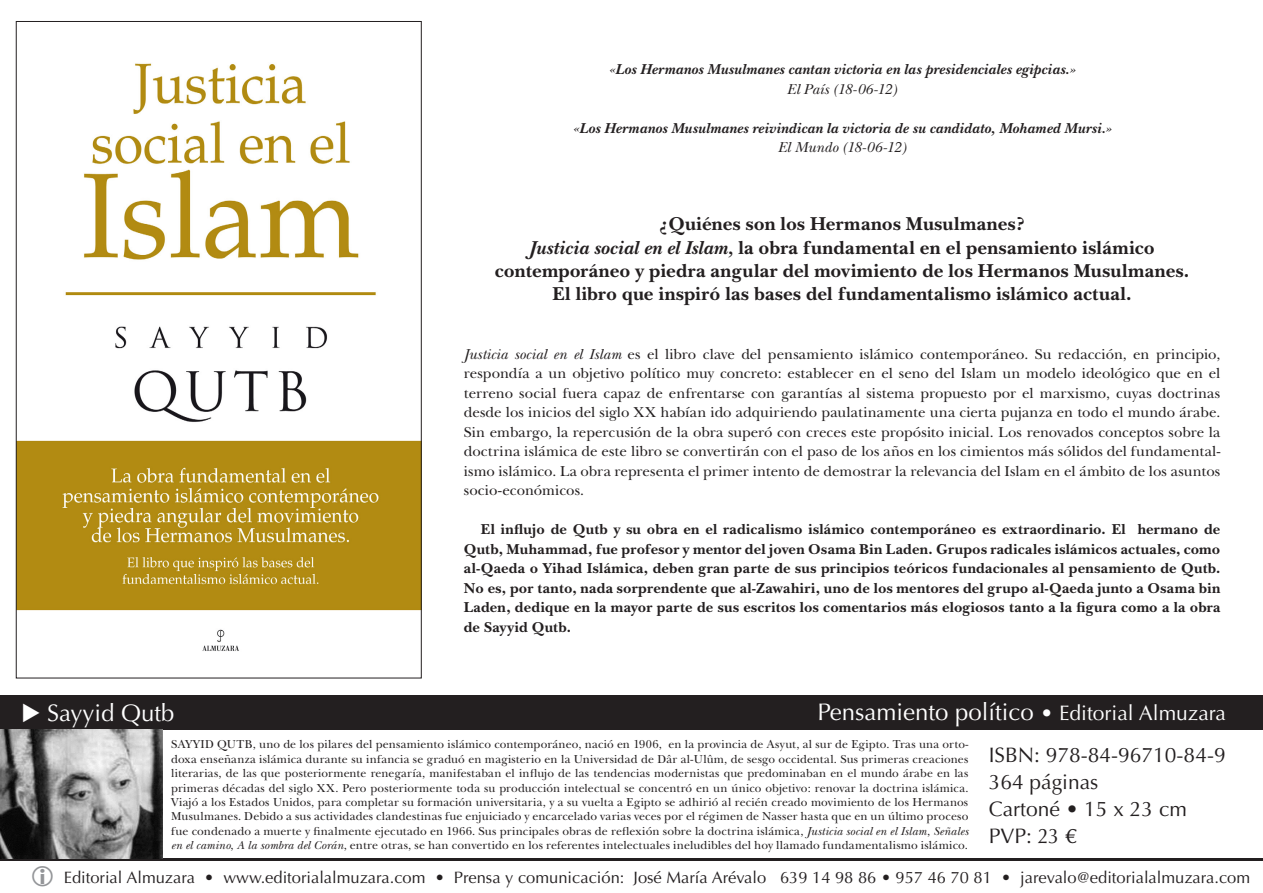
<style>
.page{position:relative;width:1263px;height:893px;background:#fff}
.page>*{position:absolute;margin:0;border:0;box-sizing:border-box;transform-origin:0 0}
._03-0_Título_de_la_c{font:24px "Optima";color:#fff}
._04-4_Ficha_técnica{font:21px "Optima";color:#231f20}
.Cuerpo_de_texto_-_Pá{font:700 19.5px/23.4px "New Baskerville";letter-spacing:.015em;color:#231f20;text-align:center}
.t1{font:16.5px "Optima";color:#231f20}
.Cuerpo_de_texto_-_Pá-2{font:15px/19.5px "New Baskerville";letter-spacing:.005em;color:#231f20;text-align:justify}
.Cuerpo_de_texto_-_Pá-3{font:700 15px/19.5px "New Baskerville";letter-spacing:.02em;color:#231f20;text-align:justify}
.Cuerpo_de_texto_-_Pá-4{font:italic 700 15px "New Baskerville";letter-spacing:.015em;color:#231f20}
.Cuerpo_de_texto_-_Pá-5{font:italic 15px "New Baskerville";letter-spacing:.005em;color:#231f20}
.Cuerpo_de_texto_-_Pá-6{font:12px/14.4px "New Baskerville";letter-spacing:.01em;color:#231f20;text-align:justify}
.s1{font-style:italic}
.s2{font-size:21px}
</style>
<div class="page">
<hr style="left:1px;top:859px;width:1262px;height:2px;background:#231f20">
<div style="left:0;top:695px;width:1263px;height:34px;background:#231f20"></div>
<img style="left:0;top:729px;width:162px;height:130px">
<img style="left:18px;top:63px;width:402px;height:588px">
<p class="Cuerpo_de_texto_-_Pá-4" style="left:609px;top:61px;width:468px">«Los Hermanos Musulmanes cantan victoria en las presidenciales egipcias.»</p>
<p class="Cuerpo_de_texto_-_Pá-5" style="left:787px;top:80px;width:111px">El País (18-06-12)</p>
<p class="Cuerpo_de_texto_-_Pá-4" style="left:572px;top:119px;width:541px">«Los Hermanos Musulmanes reivindican la victoria de su candidato, Mohamed Mursi.»</p>
<p class="Cuerpo_de_texto_-_Pá-5" style="left:778px;top:139px;width:130px">El Mundo (18-06-12)</p>
<p class="Cuerpo_de_texto_-_Pá" style="left:659px;top:212px;width:367px">¿Quiénes son los Hermanos Musulmanes?</p>
<p class="Cuerpo_de_texto_-_Pá" style="left:495px;top:236px;width:696px"><span class="s1">Justicia social en el Islam,</span> la obra fundamental en el pensamiento islámico contemporáneo y piedra angular del movimiento de los Hermanos Musulmanes.</p>
<p class="Cuerpo_de_texto_-_Pá" style="left:553px;top:283px;width:580px">El libro que inspiró las bases del fundamentalismo islámico actual.</p>
<p class="Cuerpo_de_texto_-_Pá-2" style="left:464px;top:344px;width:758px"><span class="s1">Justicia social en el Islam</span> es el libro clave del pensamiento islámico contemporáneo. Su redacción, en principio, respondía a un objetivo político muy concreto: establecer en el seno del Islam un modelo ideológico que en el terreno social fuera capaz de enfrentarse con garantías al sistema propuesto por el marxismo, cuyas doctrinas desde los inicios del siglo XX habían ido adquiriendo paulatinamente una cierta pujanza en todo el mundo árabe.<br>Sin embargo, la repercusión de la obra superó con creces este propósito inicial. Los renovados conceptos sobre la doctrina islámica de este libro se convertirán con el paso de los años en los cimientos más sólidos del fundamental&shy;ismo islámico. La obra representa el primer intento de demostrar la relevancia del Islam en el ámbito de los asuntos socio-económicos.</p>
<p class="Cuerpo_de_texto_-_Pá-3" style="left:464px;top:520px;width:758px;text-indent:17px">El influjo de Qutb y su obra en el radicalismo islámico contemporáneo es extraordinario. El hermano de Qutb, Muhammad, fue profesor y mentor del joven Osama Bin Laden. Grupos radicales islámicos actuales, como al-Qaeda o Yihad Islámica, deben gran parte de sus principios teóricos fundacionales al pensamiento de Qutb.<br>No es, por tanto, nada sorprendente que al-Zawahiri, uno de los mentores del grupo al-Qaeda junto a Osama bin Laden, dedique en la mayor parte de sus escritos los comentarios más elogiosos tanto a la figura como a la obra de Sayyid Qutb.</p>
<p class="_03-0_Título_de_la_c" style="left:47px;top:699px;width:129px">Sayyid Qutb</p>
<p class="_03-0_Título_de_la_c" style="left:817px;top:698px;width:410px">Pensamiento político <span class="s2">• Editorial Almuzara</span></p>
<p class="Cuerpo_de_texto_-_Pá-6" style="left:171px;top:737px;width:799px">SAYYID QUTB, uno de los pilares del pensamiento islámico contemporáneo, nació en 1906, en la provincia de Asyut, al sur de Egipto. Tras una orto&shy;doxa enseñanza islámica durante su infancia se graduó en magisterio en la Universidad de Dâr al-Ulûm, de sesgo occidental. Sus primeras creaciones literarias, de las que posteriormente renegaría, manifestaban el influjo de las tendencias modernistas que predominaban en el mundo árabe en las primeras décadas del siglo XX. Pero posteriormente toda su producción intelectual se concentró en un único objetivo: renovar la doctrina islámica.<br>Viajó a los Estados Unidos, para completar su formación universitaria, y a su vuelta a Egipto se adhirió al recién creado movimiento de los Hermanos Musulmanes. Debido a sus actividades clandestinas fue enjuiciado y encarcelado varias veces por el régimen de Nasser hasta que en un último proceso fue condenado a muerte y finalmente ejecutado en 1966. Sus principales obras de reflexión sobre la doctrina islámica, <span class="s1">Justicia social en el Islam</span>, <span class="s1">Señales en el camino</span>, <span class="s1">A la sombra del Corán</span>, entre otras, se han convertido en los referentes intelectuales ineludibles del hoy llamado fundamentalismo islámico.</p>
<p class="_04-4_Ficha_técnica" style="left:989px;top:742px;width:238px">ISBN: 978-84-96710-84-9</p>
<p class="_04-4_Ficha_técnica" style="left:989px;top:769px;width:111px">364 páginas</p>
<p class="_04-4_Ficha_técnica" style="left:989px;top:796px;width:200px">Cartoné • 15 x 23 cm</p>
<p class="_04-4_Ficha_técnica" style="left:989px;top:823px;width:90px">PVP: 23 €</p>
<p class="t1" style="left:64px;top:868px;width:1188px">Editorial Almuzara • www.editorialalmuzara.com • Prensa y comunicación: José María Arévalo 639 14 98 86 • 957 46 70 81 • jarevalo@editorialalmuzara.com</p>
</div>
